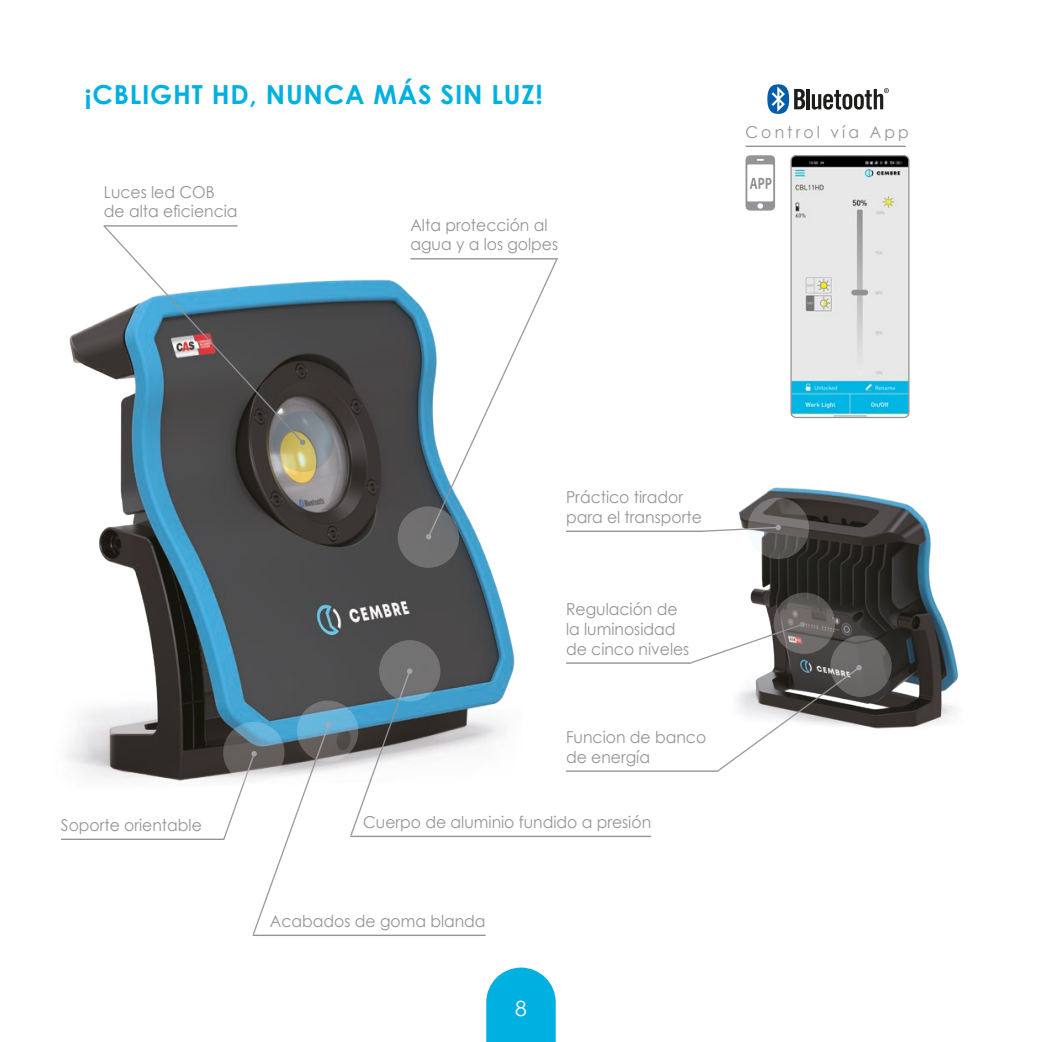
<style>
.page{position:relative;width:1042px;height:1042px;background:#fff}
.page>*{position:absolute;margin:0;border:0;box-sizing:border-box;transform-origin:0 0}
.t1{font:700 26.25px "Century Gothic";letter-spacing:.03em;color:#00b0e1}
.t2{font:21px "Century Gothic";color:#fff}
.t3{font:16.45px/19.8px "Century Gothic";color:#939498;scale:.95 1}
.t4{font:16.45px "Century Gothic";letter-spacing:.2em;color:#939498;scale:.95 1}
</style>
<div class="page">
<svg style="left:486px;top:967px;width:70px;height:75px;background:#1db9e4"></svg>
<img style="left:67px;top:279px;width:448px;height:505px">
<svg style="left:102px;top:225px;width:202px;height:219px"></svg>
<hr style="left:61px;top:838px;width:163px;height:2px;background:#939498">
<svg style="left:272px;top:411px;width:62px;height:61px;background:#9d9c82"></svg>
<hr style="left:410px;top:258px;width:148px;height:1px;background:#939498">
<svg style="left:426px;top:258px;width:132px;height:281px"></svg>
<hr style="left:350px;top:835px;width:301px;height:2px;background:#939498">
<svg style="left:349px;top:668px;width:63px;height:169px"></svg>
<svg style="left:379px;top:640px;width:61px;height:61px;background:#727477"></svg>
<div style="left:398px;top:506px;width:61px;height:62px;background:#716f71;border-radius:50%"></div>
<hr style="left:253px;top:934px;width:233px;height:2px;background:#939498">
<svg style="left:222px;top:722px;width:109px;height:214px"></svg>
<svg style="left:297px;top:700px;width:61px;height:62px;background:#6a8a99"></svg>
<svg style="left:223px;top:722px;width:61px;height:61px;background:#79878f"></svg>
<img style="left:738px;top:487px;width:221px;height:242px">
<div style="left:830px;top:635px;width:61px;height:62px;background:linear-gradient(to bottom,#686664,#666462);border-radius:50%"></div>
<hr style="left:566px;top:770px;width:151px;height:2px;background:#939498">
<hr style="left:566px;top:662px;width:123px;height:2px;background:#939498">
<svg style="left:773px;top:592px;width:62px;height:62px"></svg>
<svg style="left:687px;top:622px;width:175px;height:150px"></svg>
<hr style="left:566px;top:530px;width:136px;height:2px;background:#939498">
<svg style="left:699px;top:525px;width:49px;height:8px"></svg>
<svg style="left:748px;top:498px;width:61px;height:61px;background:#6f6c6a"></svg>
<hr style="left:806px;top:89px;width:3px;height:20px;background:#1d1d1b">
<svg style="left:767px;top:84px;width:38px;height:30px"></svg>
<svg style="left:812px;top:88px;width:77px;height:22px"></svg>
<hr style="left:745px;top:146px;width:161px;height:1px;background:#939498">
<img style="left:792px;top:157px;width:117px;height:259px">
<div style="left:790px;top:155px;width:119px;height:263px;border:1px solid #939498;border-radius:5px"></div>
<svg style="left:745px;top:155px;width:30px;height:56px"></svg>
<h1 class="t1" style="left:84px;top:75px;width:460px">¡CBLIGHT HD, NUNCA MÁS SIN LUZ!</h1>
<p class="t3" style="left:104px;top:182px;width:142px">Luces led COB de alta eficiencia</p>
<p class="t3" style="left:410px;top:215px;width:157px">Alta protección al agua y a los golpes</p>
<p class="t4" style="left:745px;top:120px;width:173px">Control vía App</p>
<p class="t3" style="left:61px;top:815px;width:150px">Soporte orientable</p>
<p class="t3" style="left:566px;top:487px;width:144px">Práctico tirador para el transporte</p>
<p class="t3" style="left:566px;top:599px;width:131px">Regulación de la luminosidad de cinco niveles</p>
<p class="t3" style="left:566px;top:727px;width:149px">Funcion de banco de energía</p>
<p class="t3" style="left:363px;top:812px;width:304px">Cuerpo de aluminio fundido a presión</p>
<p class="t3" style="left:270px;top:911px;width:228px">Acabados de goma blanda</p>
<p class="t2" style="left:515px;top:993px;width:13px">8</p>
</div>
